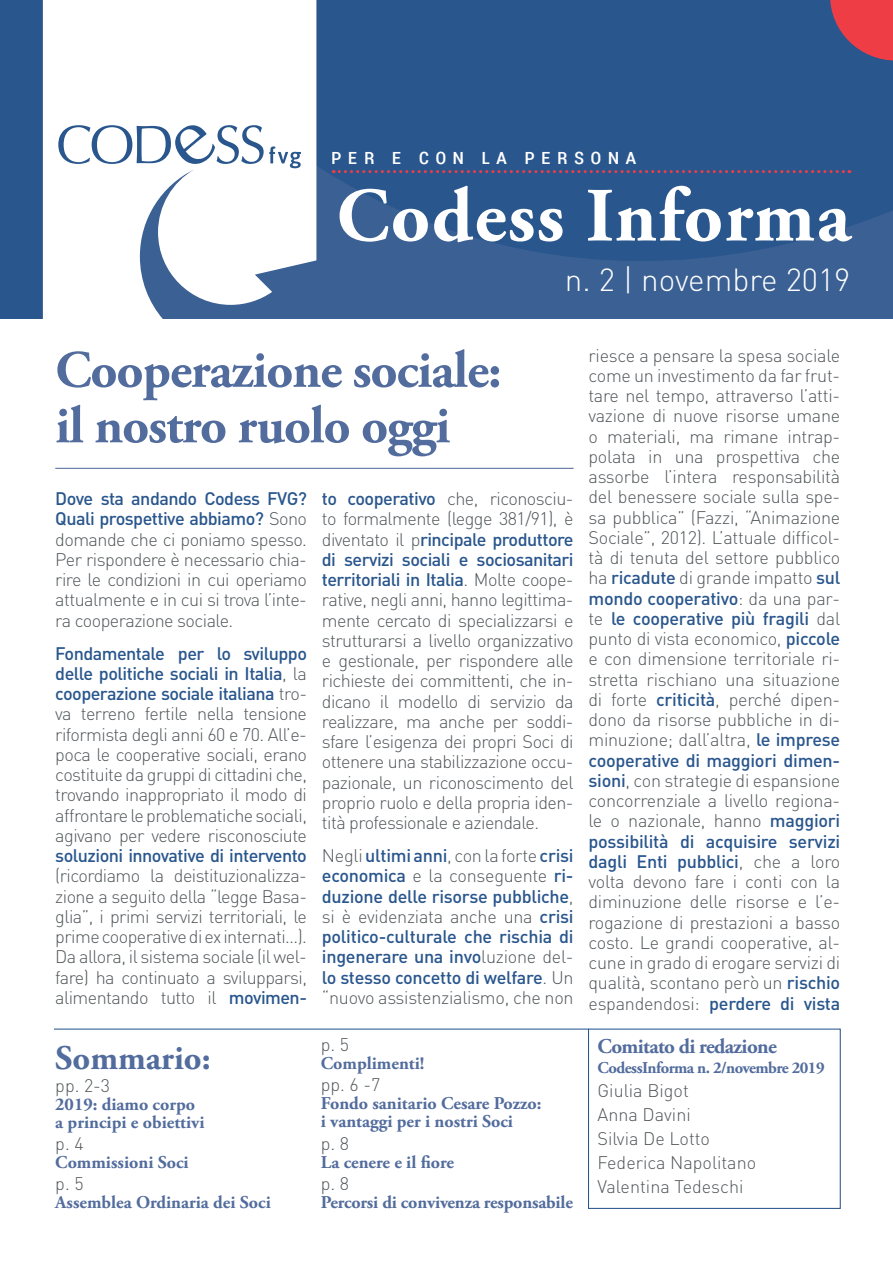
<style>
.page{position:relative;width:893px;height:1263px;background:#fff}
.page>*{position:absolute;margin:0;border:0;box-sizing:border-box;transform-origin:0 0}
.t1{font:700 76.5px "Adobe Garamond Pro";letter-spacing:.02em;color:#fff}
.t2{font:700 52.5px/55.5px "Adobe Garamond Pro";letter-spacing:-.02em;color:#526c9d}
.t3{font:700 34.5px "Adobe Garamond Pro";color:#526c9d}
.t4{font:300 31.5px "DIN";color:#fff}
.t5{font:21.45px "Roboto Condensed";letter-spacing:.29em;color:#fff}
.t6{font:700 21px "Adobe Garamond Pro";letter-spacing:-.03em;color:#526c9d}
.t7{font:300 18px/20.2px "DIN";letter-spacing:-.03em;color:#515659;text-align:justify}
.t8{font:500 18px/20.2px "DIN";letter-spacing:-.025em;color:#29568d;text-align:justify}
.t9{font:700 18px/18px "Adobe Garamond Pro";color:#526c9d}
.t10{font:300 18px/24px "DIN";color:#515659}
.t11{font:700 16.5px "Adobe Garamond Pro";letter-spacing:-.03em;color:#526c9d}
.s1{font-weight:500;color:#29568d}
.s2{font-weight:300;color:#515659}
</style>
<div class="page">
<div style="left:0;top:0;width:893px;height:319px;background:#29568d"></div>
<svg style="left:316px;top:0;width:577px;height:319px"></svg>
<svg style="left:333px;top:170px;width:517px;height:3px"></svg>
<svg style="left:43px;top:0;width:273px;height:319px;background:#ecf0f5"></svg>
<svg style="left:58px;top:119px;width:243px;height:49px"></svg>
<svg style="left:824px;top:0;width:69px;height:69px"></svg>
<hr style="left:54px;top:1028px;width:534px;height:2px;background:#29568d">
<hr style="left:55px;top:468px;width:519px;height:1px;background:#526c9d">
<div style="left:588px;top:1028px;width:253px;height:181px;border:1px solid #29568d"></div>
<p class="t5" style="left:331px;top:141px;width:307px">per e con la Persona</p>
<h1 class="t1" style="left:336px;top:172px;width:515px">Codess Informa</h1>
<h3 class="t4" style="left:565px;top:261px;width:287px">n. 2 | novembre 2019</h3>
<h2 class="t2" style="left:55px;top:343px;width:448px">Cooperazione sociale: il nostro ruolo oggi</h2>
<p class="t7" style="left:55px;top:488px;width:253px"><span class="s1">Dove sta andando Codess FVG?<br>Quali prospettive abbiamo?</span> Sono domande che ci poniamo spesso.<br>Per rispondere è necessario chia&shy;rire le condizioni in cui operiamo attualmente e in cui si trova l’inte&shy;ra cooperazione sociale.</p>
<p class="t7" style="left:55px;top:643px;width:253px"><span class="s1">Fondamentale per lo sviluppo delle politiche sociali in Italia</span>, la <span class="s1">cooperazione sociale italiana</span> tro&shy;va terreno fertile nella tensione riformista degli anni 60 e 70. All’e&shy;poca le cooperative sociali, erano costituite da gruppi di cittadini che, trovando inappropriato il modo di affrontare le problematiche sociali, agivano per vedere risconosciute</p>
<p class="t8" style="left:55px;top:845px;width:253px">soluzioni innovative di intervento</p>
<p class="t7" style="left:55px;top:865px;width:253px">(ricordiamo la deistituzionalizza&shy;zione a seguito della “legge Basa&shy;glia”, i primi servizi territoriali, le prime cooperative di ex internati…).<br>Da allora, il sistema sociale (il wel&shy;fare) ha continuato a svilupparsi, alimentando tutto il <span class="s1">movimen-</span></p>
<p class="t7" style="left:322px;top:488px;width:253px"><span class="s1">to cooperativo</span> che, riconosciu&shy;to formalmente (legge 381/91), è diventato il p<span class="s1">rincipale produttore di servizi sociali e sociosanitari territoriali in Italia</span>. Molte coope&shy;rative, negli anni, hanno legittima&shy;mente cercato di specializzarsi e strutturarsi a livello organizzativo e gestionale, per rispondere alle richieste dei committenti, che in&shy;dicano il modello di servizio da realizzare, ma anche per soddi&shy;sfare l’esigenza dei propri Soci di ottenere una stabilizzazione occu&shy;pazionale, un riconoscimento del proprio ruolo e della propria iden&shy;tità professionale e aziendale.</p>
<p class="t8" style="left:322px;top:845px;width:253px"><span class="s2">Negli</span> ultimi anni<span class="s2">, con la forte</span> crisi economica <span class="s2">e la conseguente</span> ri&shy;duzione delle risorse pubbliche<span class="s2">, si è evidenziata anche una</span> crisi politico-culturale che rischia di ingenerare una invo<span class="s2">luzione del&shy;</span>lo stesso concetto di welfare<span class="s2">. Un “nuovo assistenzialismo, che non</span></p>
<h3 class="t3" style="left:55px;top:1038px;width:157px">Sommario:</h3>
<p class="t7" style="left:55px;top:1075px;width:56px">pp. 2-3</p>
<p class="t9" style="left:55px;top:1095px;width:151px">2019: diamo corpo a principi e obiettivi</p>
<p class="t7" style="left:55px;top:1133px;width:30px">p. 4</p>
<p class="t9" style="left:55px;top:1153px;width:135px">Commissioni Soci</p>
<p class="t7" style="left:55px;top:1173px;width:30px">p. 5</p>
<p class="t9" style="left:55px;top:1193px;width:217px">Assemblea Ordinaria dei Soci</p>
<p class="t7" style="left:321px;top:1034px;width:30px">p. 5</p>
<p class="t9" style="left:321px;top:1055px;width:105px">Complimenti!</p>
<p class="t7" style="left:321px;top:1075px;width:61px">pp. 6 -7</p>
<p class="t9" style="left:321px;top:1095px;width:222px">Fondo sanitario Cesare Pozzo: i vantaggi per i nostri Soci</p>
<p class="t7" style="left:321px;top:1133px;width:30px">p. 8</p>
<p class="t9" style="left:321px;top:1153px;width:135px">La cenere e il fiore</p>
<p class="t7" style="left:321px;top:1173px;width:30px">p. 8</p>
<p class="t9" style="left:321px;top:1193px;width:254px">Percorsi di convivenza responsabile</p>
<p class="t7" style="left:588px;top:345px;width:253px">riesce a pensare la spesa sociale come un investimento da far frut&shy;tare nel tempo, attraverso l’atti&shy;vazione di nuove risorse umane o materiali, ma rimane intrap&shy;polata in una prospettiva che assorbe l’intera responsabilità del benessere sociale sulla spe&shy;sa pubblica” (Fazzi, “Animazione Sociale”, 2012). L’attuale difficol&shy;tà di tenuta del settore pubblico ha <span class="s1">ricadute</span> di grande impatto <span class="s1">sul mondo cooperativo</span>: da una par&shy;te <span class="s1">le cooperative più fragili</span> dal punto di vista economico, <span class="s1">piccole </span>e con dimensione territoriale ri&shy;stretta rischiano una situazione di forte <span class="s1">criticità</span>, perché dipen&shy;dono da risorse pubbliche in di&shy;minuzione; dall’altra, <span class="s1">le imprese cooperative di maggiori dimen&shy;sioni</span>, con strategie di espansione concorrenziale a livello regiona&shy;le o nazionale, hanno <span class="s1">maggiori possibilità di acquisire servizi dagli Enti pubblici</span>, che a loro volta devono fare i conti con la diminuzione delle risorse e l’e&shy;rogazione di prestazioni a basso costo. Le grandi cooperative, al&shy;cune in grado di erogare servizi di qualità, scontano però un <span class="s1">rischio </span>espandendosi: <span class="s1">perdere di vista</span></p>
<p class="t6" style="left:598px;top:1034px;width:181px">Comitato di redazione</p>
<p class="t11" style="left:598px;top:1058px;width:229px">CodessInforma n. 2/novembre 2019</p>
<p class="t10" style="left:598px;top:1078px;width:160px">Giulia Bigot<br>Anna Davini<br>Silvia De Lotto<br>Federica Napolitano<br>Valentina Tedeschi</p>
</div>
